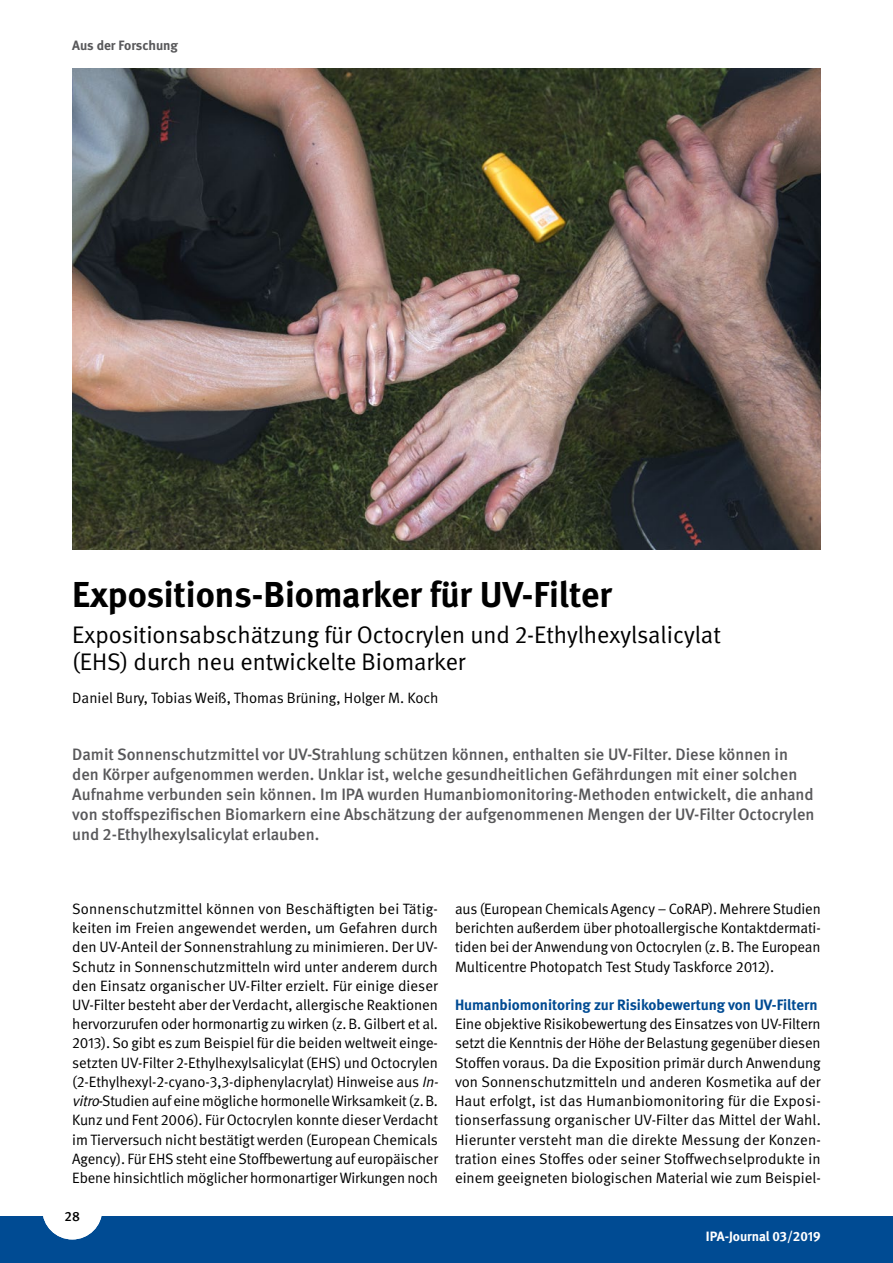
<style>
.page{position:relative;width:893px;height:1263px;background:#fff}
.page>*{position:absolute;margin:0;border:0;box-sizing:border-box;transform-origin:0 0}
._01_Standardschriftarten_ArtikelÜberschri{font:700 36px "DGUV Meta";color:#000}
._01_Standardschriftarten_ArtikelÜberschri-2{font:24px/27px "DGUV Meta";color:#000}
._01_Standardschriftarten_Anleser_11pt{font:500 16.5px/19.8px "DGUV Meta";color:#58585a}
._01_Standardschriftarten_01_Fließtext{font:15px/19.2px "DGUV Meta";letter-spacing:-.005em;color:#000;text-align:justify}
._01_Standardschriftarten_06_Zwischenübers{font:700 15px "DGUV Meta";color:#004b93}
.t1{font:700 13.5px "DGUV Meta";letter-spacing:-.005em;color:#fff}
.t2{font:700 13.5px "DGUV Meta";color:#58585a}
.t3{font:500 13.5px "DGUV Meta";color:#000}
.s1{font-style:italic}
</style>
<div class="page">
<div style="left:0;top:1216px;width:893px;height:47px;background:#004b93"></div>
<img style="left:72px;top:68px;width:749px;height:481px">
<div style="left:42px;top:1179px;width:60px;height:60px;background:#fff;border-radius:50%"></div>
<p class="t2" style="left:72px;top:37px;width:107px">Aus der Forschung</p>
<h1 class="_01_Standardschriftarten_ArtikelÜberschri" style="left:72px;top:573px;width:541px">Expositions-Biomarker für UV-Filter</h1>
<h2 class="_01_Standardschriftarten_ArtikelÜberschri-2" style="left:72px;top:622px;width:650px">Expositionsabschätzung für Octocrylen und 2-Ethylhexylsalicylat (EHS) durch neu entwickelte Biomarker</h2>
<p class="_01_Standardschriftarten_01_Fließtext" style="left:72px;top:688px;width:368px">Daniel Bury, Tobias Weiß, Thomas Brüning, Holger M. Koch</p>
<p class="_01_Standardschriftarten_Anleser_11pt" style="left:72px;top:745px;width:744px">Damit Sonnenschutzmittel vor UV-Strahlung schützen können, enthalten sie UV-Filter. Diese können in den Körper aufgenommen werden. Unklar ist, welche gesundheitlichen Gefährdungen mit einer solchen Aufnahme verbunden sein können. Im IPA wurden Humanbiomonitoring-Methoden entwickelt, die anhand von stoffspezifischen Biomarkern eine Abschätzung der aufgenommenen Mengen der UV-Filter Octocrylen und 2-Ethylhexylsalicylat erlauben.</p>
<p class="_01_Standardschriftarten_01_Fließtext" style="left:72px;top:900px;width:371px;text-align:left">Sonnenschutzmittel können von Beschäftigten bei Tätig&shy;keiten im Freien angewendet werden, um Gefahren durch den UV-Anteil der Sonnenstrahlung zu minimieren. Der UV-Schutz in Sonnenschutzmitteln wird unter anderem durch den Einsatz organischer UV-Filter erzielt. Für einige dieser UV-Filter besteht aber der Verdacht, allergische Reaktionen hervorzurufen oder hormonartig zu wirken (z.B. Gilbert et al.<br>2013). So gibt es zum Beispiel für die beiden weltweit einge&shy;setzten UV-Filter 2-Ethylhexylsalicylat (EHS) und Octocrylen (2-Ethylhexyl-2-cyano-3,3-diphenylacrylat) Hinweise aus <span class="s1">In&shy;vitro</span>-Studien auf eine mögliche hormonelle Wirksamkeit (z.B.<br>Kunz und Fent 2006). Für Octocrylen konnte dieser Verdacht im Tierversuch nicht bestätigt werden (European Chemicals Agency). Für EHS steht eine Stoffbewertung auf europäischer Ebene hinsichtlich möglicher hormonartiger Wirkungen noch</p>
<p class="_01_Standardschriftarten_01_Fließtext" style="left:455px;top:900px;width:367px">aus (European Chemicals Agency – CoRAP). Mehrere Studien berichten außerdem über photoallergische Kontaktdermati&shy;tiden bei der Anwendung von Octocrylen (z.B. The European Multicentre Photopatch Test Study Taskforce 2012).</p>
<p class="_01_Standardschriftarten_06_Zwischenübers" style="left:455px;top:996px;width:364px">Humanbiomonitoring zur Risikobewertung von UV-Filtern</p>
<p class="_01_Standardschriftarten_01_Fließtext" style="left:455px;top:1015px;width:367px">Eine objektive Risikobewertung des Einsatzes von UV-Filtern setzt die Kenntnis der Höhe der Belastung gegenüber diesen Stoffen voraus. Da die Exposition primär durch Anwendung von Sonnenschutzmitteln und anderen Kosmetika auf der Haut erfolgt, ist das Humanbiomonitoring für die Exposi&shy;tionserfassung organischer UV-Filter das Mittel der Wahl.<br>Hierunter versteht man die direkte Messung der Konzen&shy;tration eines Stoffes oder seiner Stoffwechselprodukte in einem geeigneten biologischen Material wie zum Beispiel-</p>
<p class="t3" style="left:65px;top:1209px;width:17px">28</p>
<p class="t1" style="left:706px;top:1228px;width:116px">IPA-Journal 03/2019</p>
</div>
